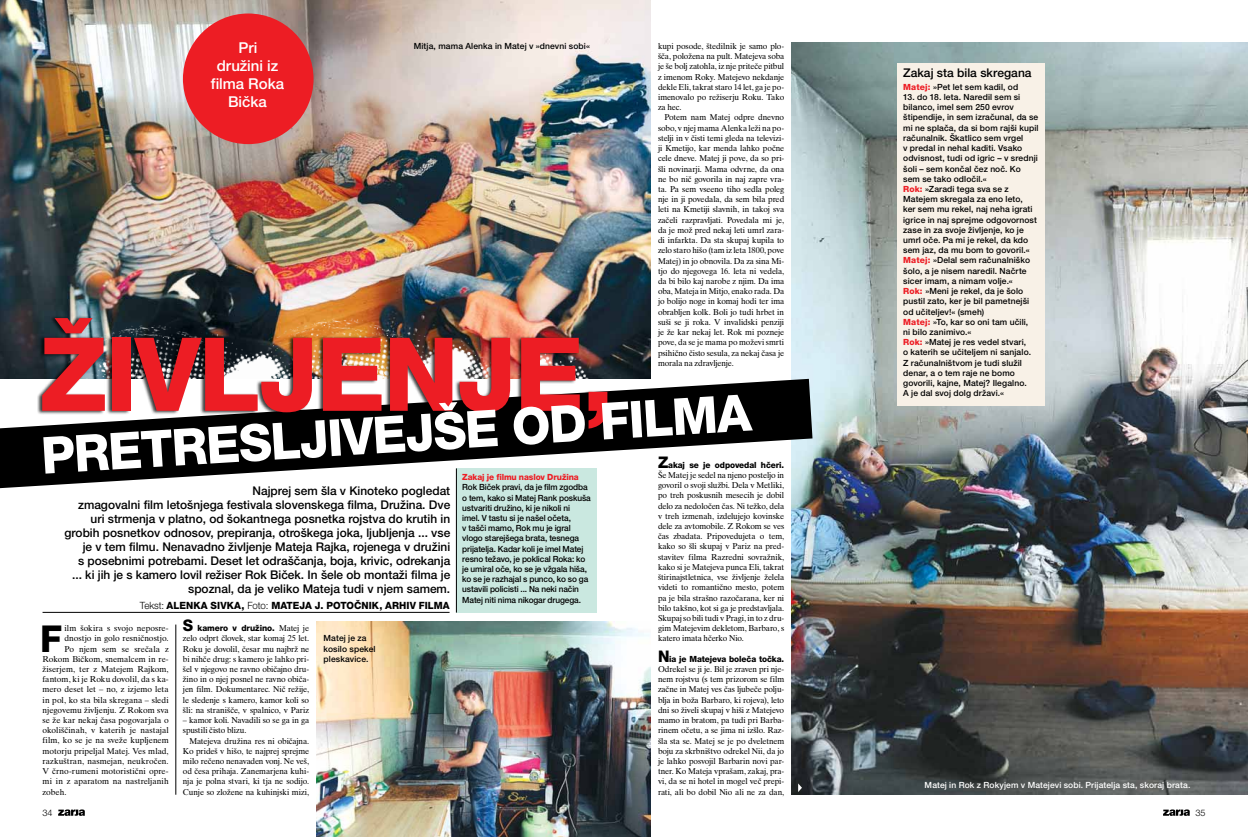
<style>
.page{position:relative;width:1248px;height:837px;background:#fff}
.page>*{position:absolute;margin:0;border:0;box-sizing:border-box;transform-origin:0 0}
.t1{font:800 102.2px "Helvetica Neue";color:#ed1d24}
.t2{font:800 51px "Helvetica Neue";color:#fff}
.t3{font:800 37.1px "Helvetica Neue";color:#000}
.t4{font:500 15px/18px "Helvetica Neue";letter-spacing:-.005em;color:#fff;text-align:center}
.t5{font:500 12px/14px "Helvetica Neue";color:#000;text-align:right}
.t6{font:800 10px "Helvetica Neue";letter-spacing:.005em;color:#000}
.t7{font:300 9px "Helvetica Neue";color:#000}
.t8{font:8.5px/10.2px "Times Delo";letter-spacing:-.01em;color:#000;text-align:justify}
.t9{font:500 8.5px/10.2px "Helvetica Neue";letter-spacing:.01em;color:#000}
.t10{font:500 8.5px/10.2px "Helvetica Neue";letter-spacing:-.01em;color:#000}
.t11{font:800 8.5px "Helvetica Neue";letter-spacing:-.01em;color:#000}
.t12{font:500 8.5px "Helvetica Neue";letter-spacing:.01em;color:#fff}
.t13{font:800 8.5px "Helvetica Neue";letter-spacing:-.01em;color:#ed1d24}
.s1{font-size:16px}
.s2{font-weight:300}
.s3{font-family:"Times Delo";font-weight:400}
.s4{font-weight:800;color:#ed1d24}
</style>
<div class="page">
<svg style="left:58px;top:809px;width:27px;height:6px"></svg>
<svg style="left:1163px;top:809px;width:26px;height:6px"></svg>
<img style="left:0;top:0;width:650px;height:378px">
<img style="left:210px;top:290px;width:441px;height:323px">
<img style="left:18px;top:297px;width:461px;height:428px">
<img style="left:791px;top:43px;width:456px;height:751px">
<svg style="left:0;top:378px;width:812px;height:110px;fill:#000"></svg>
<img style="left:316px;top:621px;width:335px;height:215px">
<div style="left:897px;top:63px;width:147px;height:342px;background:#f8f1e7"></div>
<hr style="left:43px;top:612px;width:406px;height:1px;background:#000">
<div style="left:183px;top:13px;width:130px;height:131px;background:#ed1d24;border-radius:50%"></div>
<div style="left:456px;top:468px;width:141px;height:144px;background:#cae8e0"></div>
<div style="left:37px;top:315px;width:570px;height:117px;background:#000;opacity:.75"></div>
<svg style="left:798px;top:783px;width:4px;height:8px"></svg>
<hr style="left:456px;top:468px;width:1px;height:144px;background:#000">
<hr style="left:175px;top:624px;width:1px;height:170px;background:#000">
<h3 class="t4" style="left:211px;top:38px;width:75px">Pri<br>družini iz filma Roka<br>Bička</h3>
<p class="t9" style="left:414px;top:41px;width:178px">Mitja, mama Alenka in Matej v »dnevni sobi«</p>
<p class="t8" style="left:658px;top:41px;width:128px">kupi posode, štedilnik je samo plo&shy;šča, položena na pult. Matejeva soba je še bolj zatohla, iz nje priteče pitbul z imenom Roky. Matejevo nekdanje dekle Eli, takrat staro 14 let, ga je po&shy;imenovalo po režiserju Roku. Tako za hec.</p>
<p class="t8" style="left:658px;top:112px;width:128px;text-indent:6px">Potem nam Matej odpre dnevno sobo, v njej mama Alenka leži na po&shy;stelji in v čisti temi gleda na televizi&shy;ji Kmetijo, kar menda lahko počne cele dneve. Matej ji pove, da so pri&shy;šli novinarji. Mama odvrne, da ona ne bo nič govorila in naj zapre vra&shy;ta. Pa sem vseeno tiho sedla poleg nje in ji povedala, da sem bila pred leti na Kmetiji slavnih, in takoj sva začeli razpravljati. Povedala mi je, da je mož pred nekaj leti umrl zara&shy;di infarkta. Da sta skupaj kupila to zelo staro hišo (tam iz leta 1800, pove Matej) in jo obnovila. Da za sina Mi&shy;tjo do njegovega 16. leta ni vedela, da bi bilo kaj narobe z njim. Da ima oba, Mateja in Mitjo, enako rada. Da jo bolijo noge in komaj hodi ter ima obrabljen kolk. Boli jo tudi hrbet in suši se ji roka. V invalidski penziji je že kar nekaj let. Rok mi pozneje pove, da se je mama po moževi smrti psihično čisto sesula, za nekaj časa je morala na zdravljenje.</p>
<h1 class="t1" style="left:40px;top:318px;width:125px">Življenje</h1>
<h1 class="t1" style="left:582px;top:318px;width:33px">,</h1>
<h2 class="t2" style="left:431px;top:405px;width:214px;rotate:-4deg">šeod filma</h2>
<h2 class="t2" style="left:39px;top:427px;width:33px;rotate:-4deg">pretresljivej</h2>
<p class="t11" style="left:658px;top:460px;width:128px"><span class="s1">Z</span>akaj se je odpovedal hčeri.</p>
<p class="t8" style="left:658px;top:469px;width:128px">Še Matej je sedel na njeno posteljo in govoril o svoji službi. Dela v Metliki, po treh poskusnih mesecih je dobil delo za nedoločen čas. Ni težko, dela v treh izmenah, izdelujejo kovinske dele za avtomobile. Z Rokom se ves čas zbadata. Pripovedujeta o tem, kako so šli skupaj v Pariz na pred&shy;stavitev filma Razredni sovražnik, kako si je Matejeva punca Eli, takrat štirinajstletnica, vse življenje želela videti to romantično mesto, potem pa je bila strašno razočarana, ker ni bilo takšno, kot si ga je predstavljala.<br>Skupaj so bili tudi v Pragi, in to z dru&shy;gim Matejevim dekletom, Barbaro, s katero imata hčerko Nio.</p>
<p class="t11" style="left:658px;top:653px;width:128px"><span class="s1">N</span>ia je Matejeva boleča točka.</p>
<p class="t8" style="left:658px;top:663px;width:128px">Odrekel se ji je. Bil je zraven pri nje&shy;nem rojstvu (s tem prizorom se film začne in Matej ves čas ljubeče polju&shy;blja in boža Barbaro, ki rojeva), leto dni so živeli skupaj v hiši z Matejevo mamo in bratom, pa tudi pri Barba&shy;rinem očetu, a se jima ni izšlo. Raz&shy;šla sta se. Matej se je po dveletnem boju za skrbništvo odrekel Nii, da jo je lahko posvojil Barbarin novi par&shy;tner. Ko Mateja vprašam, zakaj, pra&shy;vi, da se ni hotel in mogel več prepi&shy;rati, ali bo dobil Nio ali ne za dan,</p>
<p class="t13" style="left:462px;top:472px;width:118px">Zakaj je filmu naslov Družina</p>
<p class="t10" style="left:462px;top:482px;width:130px">Rok Biček pravi, da je film zgodba o tem, kako si Matej Rank poskuša ustvariti družino, ki je nikoli ni<br>imel. V tastu si je našel očeta,<br>v tašči mamo, Rok mu je igral vlogo starejšega brata, tesnega prijatelja. Kadar koli je imel Matej resno težavo, je poklical Roka: ko je umiral oče, ko se je vžgala hiša, ko se je razhajal s punco, ko so ga ustavili policisti ... Na neki način Matej niti nima nikogar drugega.</p>
<p class="t5" style="left:65px;top:483px;width:387px">Najprej sem šla v Kinoteko pogledat<br>zmagovalni film letošnjega festivala slovenskega filma, Družina. Dve uri strmenja v platno, od šokantnega posnetka rojstva do krutih in grobih posnetkov odnosov, prepiranja, otroškega joka, ljubljenja ... vse je v tem filmu. Nenavadno življenje Mateja Rajka, rojenega v družini<br>s posebnimi potrebami. Deset let odraščanja, boja, krivic, odrekanja<br>... ki jih je s kamero lovil režiser Rok Biček. In šele ob montaži filma je spoznal, da je veliko Mateja tudi v njem samem.</p>
<p class="t6" style="left:140px;top:600px;width:311px"><span class="s2">Tekst:</span> ALENKA SIVKA, <span class="s2">Foto:</span> MATEJA J. POTOČNIK, ARHIV FILMA</p>
<p class="t11" style="left:183px;top:623px;width:128px"><span class="s1">S</span> kamero v družino. <span class="s3">Matej je</span></p>
<p class="t8" style="left:183px;top:633px;width:128px">zelo odprt človek, star komaj 25 let.<br>Roku je dovolil, česar mu najbrž ne bi nihče drug: s kamero je lahko pri&shy;šel v njegovo ne ravno običajno dru&shy;žino in o njej posnel ne ravno običa&shy;jen film. Dokumentarec. Nič režije, le sledenje s kamero, kamor koli so šli: na stranišče, v spalnico, v Pariz</p>
<p class="t8" style="left:183px;top:714px;width:128px">– kamor koli. Navadili so se ga in ga spustili čisto blizu.</p>
<p class="t8" style="left:183px;top:735px;width:128px;text-indent:6px">Matejeva družina res ni običajna.<br>Ko prideš v hišo, te najprej sprejme milo rečeno nenavaden vonj. Ne veš, od česa prihaja. Zanemarjena kuhi&shy;nja je polna stvari, ki tja ne sodijo.<br>Cunje so zložene na kuhinjski mizi,</p>
<h3 class="t3" style="left:40px;top:617px;width:23px">F</h3>
<p class="t8" style="left:64px;top:623px;width:106px">ilm šokira s svojo neposre-</p>
<p class="t8" style="left:64px;top:633px;width:106px">dnostjo in golo resničnostjo.</p>
<p class="t8" style="left:64px;top:643px;width:106px">Po njem sem se srečala z</p>
<p class="t8" style="left:43px;top:653px;width:128px">Rokom Bičkom, snemalcem in re-</p>
<p class="t8" style="left:43px;top:663px;width:128px">žiserjem, ter z Matejem Rajkom,</p>
<p class="t8" style="left:43px;top:674px;width:128px">fantom, ki je Roku dovolil, da s ka-</p>
<p class="t8" style="left:43px;top:684px;width:128px">mero deset let – no, z izjemo leta</p>
<p class="t8" style="left:43px;top:694px;width:128px">in pol, ko sta bila skregana – sledi</p>
<p class="t8" style="left:43px;top:704px;width:128px">njegovemu življenju. Z Rokom sva</p>
<p class="t8" style="left:43px;top:714px;width:128px">se že kar nekaj časa pogovarjala o</p>
<p class="t8" style="left:43px;top:725px;width:128px">okoliščinah, v katerih je nastajal</p>
<p class="t8" style="left:43px;top:735px;width:128px">film, ko se je na sveže kupljenem</p>
<p class="t8" style="left:43px;top:745px;width:128px">motorju pripeljal Matej. Ves mlad,</p>
<p class="t8" style="left:43px;top:755px;width:128px">razkuštran, nasmejan, neukročen.</p>
<p class="t8" style="left:43px;top:765px;width:128px">V črno-rumeni motoristični opre-</p>
<p class="t8" style="left:43px;top:776px;width:128px">mi in z aparatom na nastreljanih</p>
<p class="t8" style="left:43px;top:786px;width:25px">zobeh.</p>
<p class="t9" style="left:323px;top:633px;width:53px">Matej je za kosilo spekel pleskavice.</p>
<h3 class="t5" style="left:903px;top:66px;width:130px">Zakaj sta bila skregana</h3>
<p class="t9" style="left:903px;top:82px;width:117px"><span class="s4">Matej:</span> »Pet let sem kadil, od</p>
<p class="t9" style="left:903px;top:92px;width:137px">13. do 18. leta. Naredil sem si bilanco, imel sem 250 evrov štipendije, in sem izračunal, da se mi ne splača, da si bom rajši kupil računalnik. Škatlico sem vrgel<br>v predal in nehal kaditi. Vsako odvisnost, tudi od igric – v srednji šoli – sem končal čez noč. Ko sem se tako odločil.«<br><span class="s4">Rok:</span> »Zaradi tega sva se z<br>Matejem skregala za eno leto,<br>ker sem mu rekel, naj neha igrati igrice in naj sprejme odgovornost zase in za svoje življenje, ko je umrl oče. Pa mi je rekel, da kdo sem jaz, da mu bom to govoril.«<br><span class="s4">Matej:</span> »Delal sem računalniško šolo, a je nisem naredil. Načrte sicer imam, a nimam volje.«<br><span class="s4">Rok:</span> »Meni je rekel, da je šolo pustil zato, ker je bil pametnejši od učiteljev!« (smeh)<br><span class="s4">Matej:</span> »To, kar so oni tam učili,<br>ni bilo zanimivo.«<br><span class="s4">Rok:</span> »Matej je res vedel stvari,<br>o katerih se učiteljem ni sanjalo.<br>Z računalništvom je tudi služil denar, a o tem raje ne bomo govorili, kajne, Matej? Ilegalno.<br>A je dal svoj dolg državi.«</p>
<p class="t12" style="left:924px;top:779px;width:267px">Matej in Rok z Rokyjem v Matejevi sobi. Prijatelja sta, skoraj brata.</p>
<p class="t7" style="left:43px;top:807px;width:12px">34</p>
<p class="t7" style="left:1195px;top:807px;width:12px">35</p>
</div>
